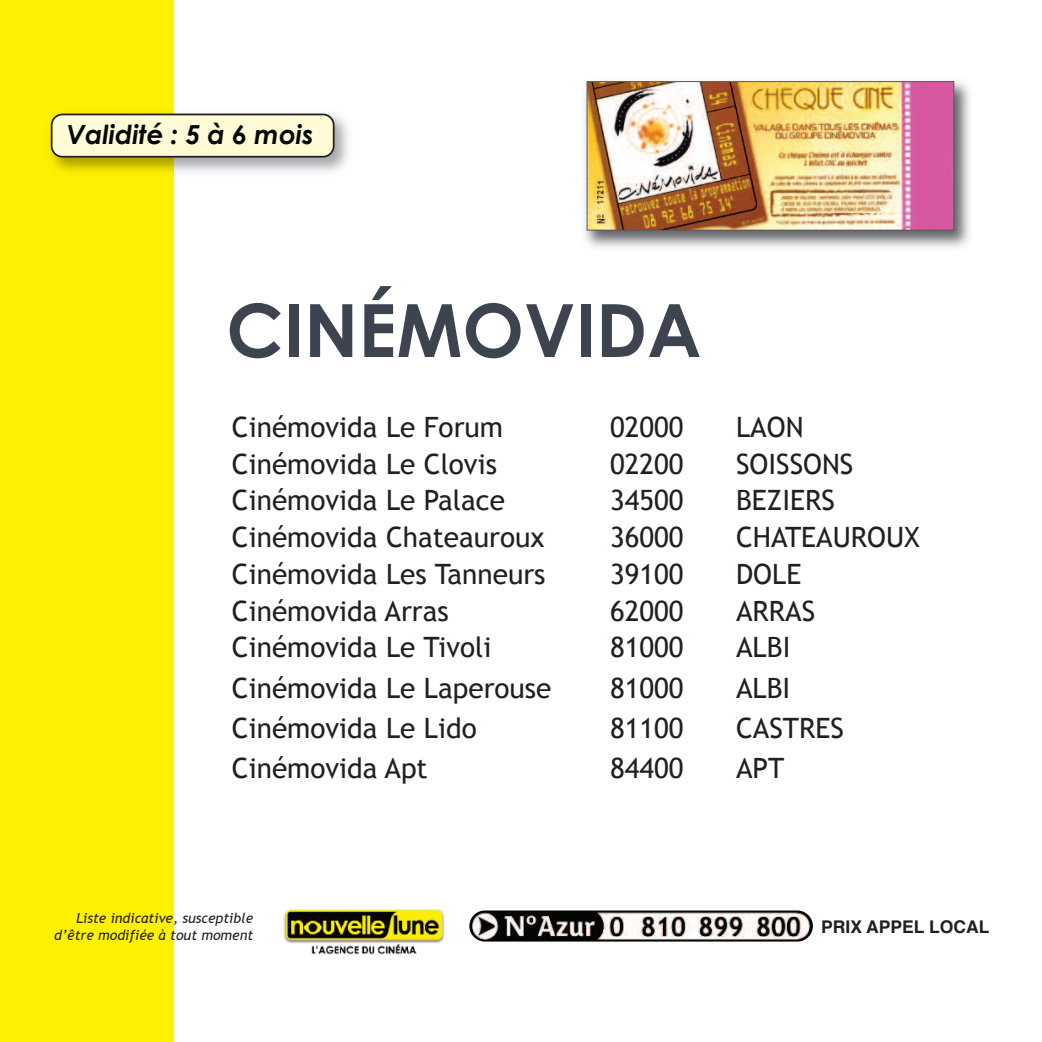
<style>
.page{position:relative;width:1042px;height:1042px;background:#fff}
.page>*{position:absolute;margin:0;border:0;box-sizing:border-box;transform-origin:0 0}
.t1{font:700 73.5px "Century Gothic";color:#3e444f}
.t2{font:28px "Trebuchet MS";color:#231f20}
.t3{font:italic 700 26.25px "Century Gothic";color:#050707}
.t4{font:700 17.5px "Helvetica";color:#231f20}
.t5{font:italic 14px/16.8px "Trebuchet MS";color:#231f20;text-align:right}
</style>
<div class="page">
<img style="left:584px;top:81px;width:386px;height:167px">
<img style="left:588px;top:83px;width:364px;height:146px">
<div style="left:586px;top:81px;width:368px;height:150px;border:1px solid #57585a"></div>
<div style="left:0;top:0;width:174px;height:1042px;background:#fff101"></div>
<img style="left:50px;top:113px;width:299px;height:59px">
<svg style="left:51px;top:114px;width:283px;height:44px;background:#ece8c5"></svg>
<img style="left:469px;top:910px;width:344px;height:31px;border-radius:16px">
<img style="left:283px;top:909px;width:162px;height:46px">
<p class="t3" style="left:67px;top:117px;width:248px">Validité : 5 à 6 mois</p>
<h1 class="t1" style="left:226px;top:283px;width:477px">CINÉMOVIDA</h1>
<p class="t2" style="left:232px;top:410px;width:273px">Cinémovida Le Forum</p>
<p class="t2" style="left:610px;top:410px;width:75px">02000</p>
<p class="t2" style="left:736px;top:410px;width:69px">LAON</p>
<p class="t2" style="left:232px;top:447px;width:266px">Cinémovida Le Clovis</p>
<p class="t2" style="left:610px;top:447px;width:75px">02200</p>
<p class="t2" style="left:736px;top:447px;width:119px">SOISSONS</p>
<p class="t2" style="left:232px;top:484px;width:275px">Cinémovida Le Palace</p>
<p class="t2" style="left:610px;top:484px;width:75px">34500</p>
<p class="t2" style="left:736px;top:484px;width:100px">BEZIERS</p>
<p class="t2" style="left:232px;top:521px;width:314px">Cinémovida Chateauroux</p>
<p class="t2" style="left:610px;top:521px;width:75px">36000</p>
<p class="t2" style="left:736px;top:521px;width:185px">CHATEAUROUX</p>
<p class="t2" style="left:232px;top:557px;width:315px">Cinémovida Les Tanneurs</p>
<p class="t2" style="left:610px;top:557px;width:75px">39100</p>
<p class="t2" style="left:736px;top:557px;width:67px">DOLE</p>
<p class="t2" style="left:232px;top:594px;width:218px">Cinémovida Arras</p>
<p class="t2" style="left:610px;top:594px;width:75px">62000</p>
<p class="t2" style="left:736px;top:594px;width:81px">ARRAS</p>
<p class="t2" style="left:232px;top:631px;width:261px">Cinémovida Le Tivoli</p>
<p class="t2" style="left:610px;top:631px;width:75px">81000</p>
<p class="t2" style="left:736px;top:631px;width:56px">ALBI</p>
<p class="t2" style="left:232px;top:671px;width:321px">Cinémovida Le Laperouse</p>
<p class="t2" style="left:610px;top:671px;width:75px">81000</p>
<p class="t2" style="left:736px;top:671px;width:56px">ALBI</p>
<p class="t2" style="left:232px;top:711px;width:246px">Cinémovida Le Lido</p>
<p class="t2" style="left:610px;top:711px;width:75px">81100</p>
<p class="t2" style="left:736px;top:711px;width:109px">CASTRES</p>
<p class="t2" style="left:232px;top:752px;width:197px">Cinémovida Apt</p>
<p class="t2" style="left:610px;top:752px;width:75px">84400</p>
<p class="t2" style="left:736px;top:752px;width:50px">APT</p>
<p class="t5" style="left:54px;top:910px;width:200px">Liste indicative, susceptible d’être modifiée à tout moment</p>
<p class="t4" style="left:821px;top:919px;width:170px">PRIX APPEL LOCAL</p>
</div>
